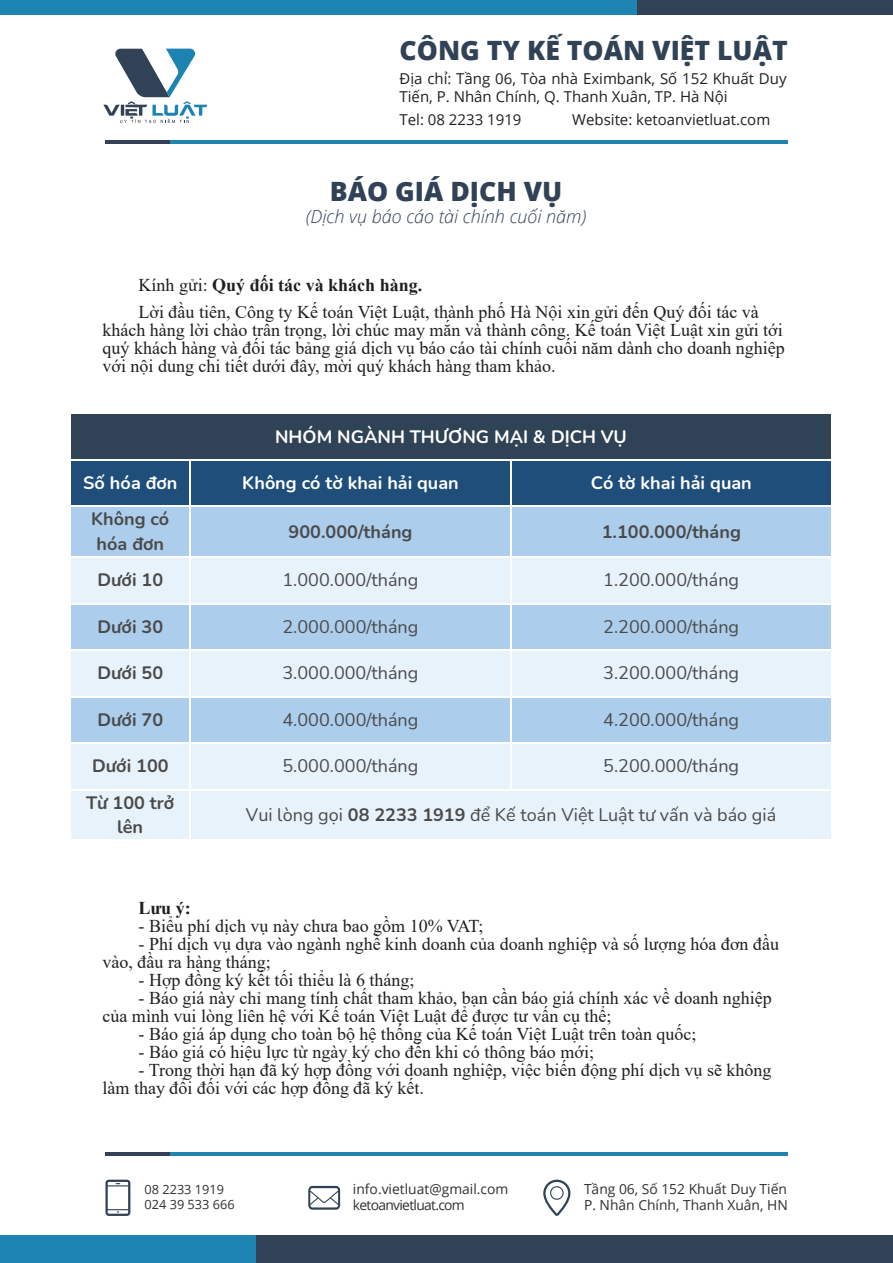
<style>
.page{position:relative;width:893px;height:1263px;background:#fff}
.page>*{position:absolute;margin:0;border:0;box-sizing:border-box;transform-origin:0 0}
.t1{font:800 26.55px "Open Sans";color:#314256}
.t2{font:18px/18px "Times New Roman";color:#211e1e}
.t3{font:18px "Nunito";color:#4a4a4b}
.t4{font:700 18px/24.5px "Nunito";color:#4a4a4b;text-align:center}
.t5{font:700 18px "Nunito";color:#fff}
.t6{font:italic 300 18px "Open Sans";color:#314256}
.t7{font:700 18px "Times New Roman";color:#211e1e}
.t8{font:15px/18px "Open Sans";color:#211e1e}
.t9{font:13.8px/15.8px "Open Sans";color:#312f30}
.t10{font:12.75px/15.8px "Open Sans";color:#312f30}
.s1{font-weight:700}
</style>
<div class="page">
<hr style="left:134px;top:140px;width:654px;height:3px;background:#1e85b3">
<hr style="left:105px;top:140px;width:65px;height:3px;background:#314256">
<svg style="left:308px;top:1186px;width:32px;height:24px"></svg>
<svg style="left:105px;top:1180px;width:25px;height:36px"></svg>
<svg style="left:543px;top:1180px;width:27px;height:36px"></svg>
<div style="left:0;top:1235px;width:893px;height:28px;background:#314256"></div>
<div style="left:0;top:1235px;width:255px;height:28px;background:#1e85b3"></div>
<svg style="left:103px;top:49px;width:104px;height:74px"></svg>
<hr style="left:134px;top:1153px;width:654px;height:3px;background:#1e85b3">
<hr style="left:105px;top:1153px;width:65px;height:3px;background:#314256">
<div style="left:0;top:0;width:893px;height:15px;background:#1e85b3"></div>
<div style="left:638px;top:0;width:255px;height:15px;background:#314256"></div>
<div style="left:71px;top:414px;width:760px;height:45px;background:#304256"></div>
<div style="left:71px;top:461px;width:118px;height:45px;background:#1e4e79"></div>
<div style="left:190px;top:461px;width:320px;height:45px;background:#1e4e79"></div>
<div style="left:511px;top:461px;width:320px;height:45px;background:#1e4e79"></div>
<hr style="left:189px;top:461px;width:2px;height:45px;background:#fff">
<hr style="left:510px;top:461px;width:2px;height:45px;background:#fff">
<div style="left:71px;top:507px;width:118px;height:49px;background:#accdeb"></div>
<div style="left:190px;top:507px;width:320px;height:49px;background:#accdeb"></div>
<div style="left:511px;top:507px;width:320px;height:49px;background:#accdeb"></div>
<hr style="left:189px;top:507px;width:2px;height:49px;background:#fff">
<hr style="left:510px;top:507px;width:2px;height:49px;background:#fff">
<div style="left:71px;top:558px;width:118px;height:45px;background:#e8f2fa"></div>
<div style="left:190px;top:558px;width:320px;height:45px;background:#e8f2fa"></div>
<div style="left:511px;top:558px;width:320px;height:45px;background:#e8f2fa"></div>
<hr style="left:189px;top:558px;width:2px;height:45px;background:#fff">
<hr style="left:510px;top:558px;width:2px;height:45px;background:#fff">
<div style="left:71px;top:604px;width:118px;height:45px;background:#accdeb"></div>
<div style="left:190px;top:604px;width:320px;height:45px;background:#accdeb"></div>
<div style="left:511px;top:604px;width:320px;height:45px;background:#accdeb"></div>
<hr style="left:189px;top:604px;width:2px;height:45px;background:#fff">
<hr style="left:510px;top:604px;width:2px;height:45px;background:#fff">
<div style="left:71px;top:651px;width:118px;height:45px;background:#e8f2fa"></div>
<div style="left:190px;top:651px;width:320px;height:45px;background:#e8f2fa"></div>
<div style="left:511px;top:651px;width:320px;height:45px;background:#e8f2fa"></div>
<hr style="left:189px;top:651px;width:2px;height:45px;background:#fff">
<hr style="left:510px;top:651px;width:2px;height:45px;background:#fff">
<div style="left:71px;top:697px;width:118px;height:45px;background:#accdeb"></div>
<div style="left:190px;top:697px;width:320px;height:45px;background:#accdeb"></div>
<div style="left:511px;top:697px;width:320px;height:45px;background:#accdeb"></div>
<hr style="left:189px;top:697px;width:2px;height:45px;background:#fff">
<hr style="left:510px;top:697px;width:2px;height:45px;background:#fff">
<div style="left:71px;top:744px;width:118px;height:45px;background:#e8f2fa"></div>
<div style="left:190px;top:744px;width:320px;height:45px;background:#e8f2fa"></div>
<div style="left:511px;top:744px;width:320px;height:45px;background:#e8f2fa"></div>
<hr style="left:189px;top:744px;width:2px;height:45px;background:#fff">
<hr style="left:510px;top:744px;width:2px;height:45px;background:#fff">
<div style="left:71px;top:790px;width:118px;height:49px;background:#e8f2fa"></div>
<div style="left:190px;top:790px;width:641px;height:49px;background:#e8f2fa"></div>
<hr style="left:189px;top:790px;width:2px;height:50px;background:#fff">
<h1 class="t1" style="left:400px;top:30px;width:390px">CÔNG TY KẾ TOÁN VIỆT LUẬT</h1>
<p class="t8" style="left:400px;top:69px;width:389px">Địa chỉ: Tầng 06, Tòa nhà Eximbank, Số 152 Khuất Duy<br>Tiến, P. Nhân Chính, Q. Thanh Xuân, TP. Hà Nội</p>
<p class="t8" style="left:400px;top:110px;width:123px">Tel: 08 2233 1919</p>
<p class="t8" style="left:572px;top:110px;width:200px">Website: ketoanvietluat.com</p>
<h1 class="t1" style="left:330px;top:171px;width:234px">BÁO GIÁ DỊCH VỤ</h1>
<p class="t6" style="left:306px;top:204px;width:282px">(Dịch vụ báo cáo tài chính cuối năm)</p>
<p class="t2" style="left:139px;top:270px;width:622px;line-height:27px">Kính gửi: <span class="s1">Quý đối tác và khách hàng.<br></span>Lời đầu tiên, Công ty Kế toán Việt Luật, thành phố Hà Nội xin gửi đến Quý đối tác và</p>
<p class="t2" style="left:103px;top:320px;width:684px;text-align:justify">khách hàng lời chào trân trọng, lời chúc may mắn và thành công. Kế toán Việt Luật xin gửi tới quý khách hàng và đối tác bảng giá dịch vụ báo cáo tài chính cuối năm dành cho doanh nghiệp với nội dung chi tiết dưới đây, mời quý khách hàng tham khảo.</p>
<p class="t5" style="left:275px;top:424px;width:353px">NHÓM NGÀNH THƯƠNG MẠI &amp; DỊCH VỤ</p>
<p class="t5" style="left:83px;top:470px;width:96px">Số hóa đơn</p>
<p class="t5" style="left:242px;top:470px;width:218px">Không có tờ khai hải quan</p>
<p class="t5" style="left:591px;top:470px;width:162px">Có tờ khai hải quan</p>
<p class="t4" style="left:91px;top:506px;width:80px">Không có hóa đơn</p>
<p class="t4" style="left:289px;top:518px;width:125px">900.000/tháng</p>
<p class="t4" style="left:602px;top:518px;width:141px">1.100.000/tháng</p>
<p class="t4" style="left:97px;top:567px;width:67px">Dưới 10</p>
<p class="t3" style="left:282px;top:567px;width:137px">1.000.000/tháng</p>
<p class="t3" style="left:603px;top:567px;width:137px">1.200.000/tháng</p>
<p class="t4" style="left:97px;top:613px;width:67px">Dưới 30</p>
<p class="t3" style="left:282px;top:614px;width:137px">2.000.000/tháng</p>
<p class="t3" style="left:603px;top:614px;width:137px">2.200.000/tháng</p>
<p class="t4" style="left:97px;top:660px;width:67px">Dưới 50</p>
<p class="t3" style="left:282px;top:660px;width:137px">3.000.000/tháng</p>
<p class="t3" style="left:603px;top:660px;width:137px">3.200.000/tháng</p>
<p class="t4" style="left:97px;top:707px;width:67px">Dưới 70</p>
<p class="t3" style="left:282px;top:707px;width:137px">4.000.000/tháng</p>
<p class="t3" style="left:603px;top:707px;width:137px">4.200.000/tháng</p>
<p class="t4" style="left:92px;top:753px;width:78px">Dưới 100</p>
<p class="t3" style="left:282px;top:753px;width:137px">5.000.000/tháng</p>
<p class="t3" style="left:603px;top:753px;width:137px">5.200.000/tháng</p>
<p class="t4" style="left:86px;top:789px;width:90px">Từ 100 trở lên</p>
<p class="t3" style="left:246px;top:802px;width:532px">Vui lòng gọi <span class="s1">08 2233 1919</span> để Kế toán Việt Luật tư vấn và báo giá</p>
<p class="t7" style="left:139px;top:895px;width:54px">Lưu ý:</p>
<p class="t2" style="left:139px;top:916px;width:347px">- Biểu phí dịch vụ này chưa bao gồm 10% VAT;</p>
<p class="t2" style="left:103px;top:934px;width:678px;text-indent:36px">- Phí dịch vụ dựa vào ngành nghề kinh doanh của doanh nghiệp và số lượng hóa đơn đầu vào, đầu ra hàng tháng;</p>
<p class="t2" style="left:139px;top:970px;width:278px">- Hợp đồng ký kết tối thiểu là 6 tháng;</p>
<p class="t2" style="left:103px;top:988px;width:671px;text-indent:36px">- Báo giá này chỉ mang tính chất tham khảo, bạn cần báo giá chính xác về doanh nghiệp của mình vui lòng liên hệ với Kế toán Việt Luật để được tư vấn cụ thể;</p>
<p class="t2" style="left:139px;top:1024px;width:559px">- Báo giá áp dụng cho toàn bộ hệ thống của Kế toán Việt Luật trên toàn quốc;</p>
<p class="t2" style="left:139px;top:1042px;width:457px">- Báo giá có hiệu lực từ ngày ký cho đến khi có thông báo mới;</p>
<p class="t2" style="left:103px;top:1060px;width:671px;text-indent:36px">- Trong thời hạn đã ký hợp đồng với doanh nghiệp, việc biến động phí dịch vụ sẽ không làm thay đổi đối với các hợp đồng đã ký kết.</p>
<p class="t10" style="left:145px;top:1181px;width:92px">08 2233 1919<br>024 39 533 666</p>
<p class="t9" style="left:584px;top:1181px;width:205px">Tầng 06, Số 152 Khuất Duy Tiến<br>P. Nhân Chính, Thanh Xuân, HN</p>
<p class="t9" style="left:353px;top:1181px;width:157px">info.vietluat@gmail.com ketoanvietluat.com</p>
</div>
